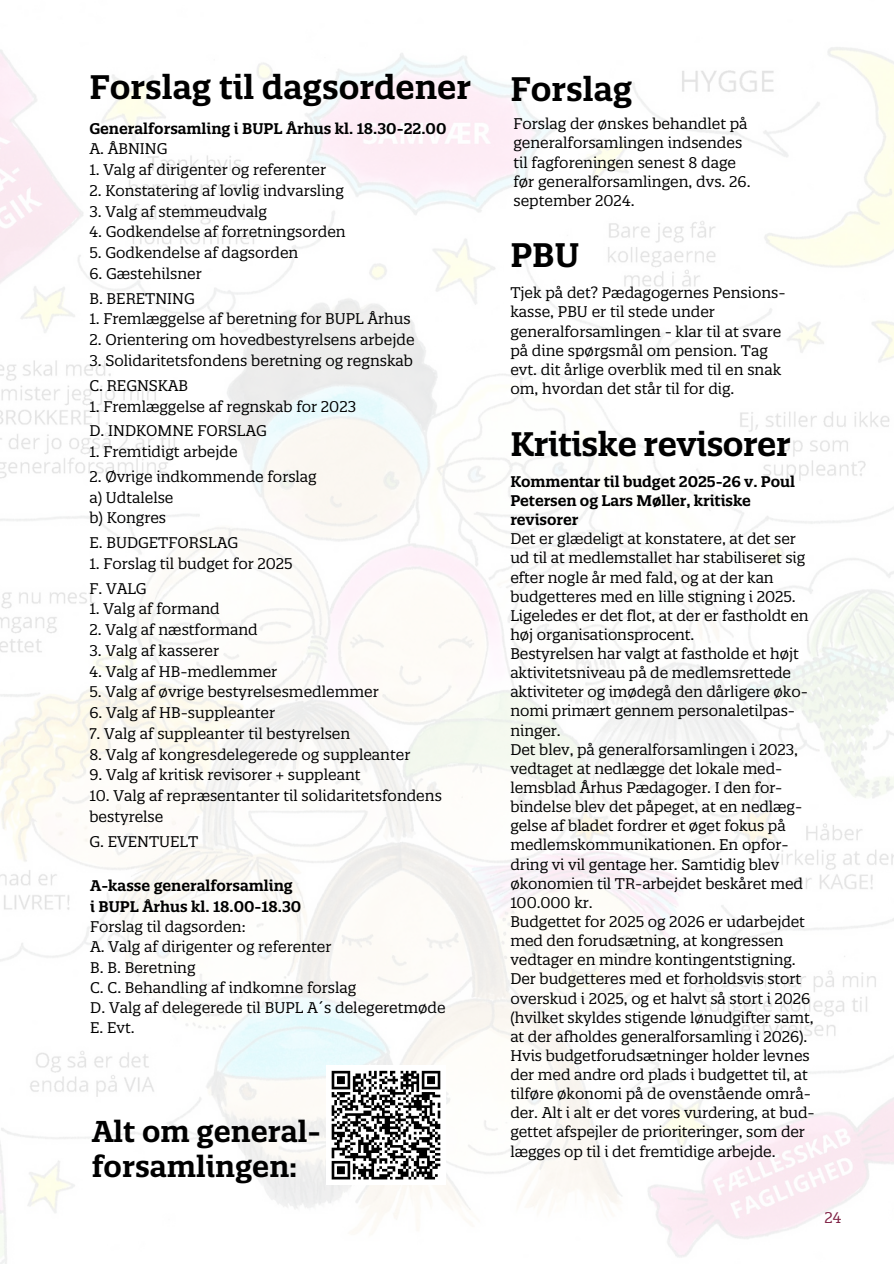
<style>
.page{position:relative;width:894px;height:1264px;background:#fff}
.page>*{position:absolute;margin:0;border:0;box-sizing:border-box;transform-origin:0 0}
.t1{font:600 33px "Quatro Slab";color:#000}
.t2{font:600 29.25px/34.8px "Quatro Slab";color:#000}
.t3{font:15px/19.2px "Quatro Slab";color:#000}
.t4{font:600 15px/19.2px "Quatro Slab";color:#000}
.t5{font:15px "Quatro Slab";color:#802346}
</style>
<div class="page">
<img style="left:0;top:47px;width:893px;height:1216px">
<div style="left:326px;top:1065px;width:119px;height:119px;background:#fff"></div>
<svg style="left:331px;top:1070px;width:110px;height:110px"></svg>
<p class="t1" style="left:89px;top:66px;width:383px">Forslag til dagsordener</p>
<p class="t4" style="left:89px;top:118px;width:358px">Generalforsamling i BUPL Århus kl. 18.30-22.00</p>
<p class="t3" style="left:89px;top:139px;width:80px">A. ÅBNING</p>
<p class="t3" style="left:89px;top:160px;width:238px">1. Valg af dirigenter og referenter</p>
<p class="t3" style="left:89px;top:181px;width:256px">2. Konstatering af lovlig indvarsling</p>
<p class="t3" style="left:89px;top:201px;width:179px">3. Valg af stemmeudvalg</p>
<p class="t3" style="left:89px;top:222px;width:258px">4. Godkendelse af forretningsorden</p>
<p class="t3" style="left:89px;top:243px;width:210px">5. Godkendelse af dagsorden</p>
<p class="t3" style="left:89px;top:264px;width:114px">6. Gæstehilsner</p>
<p class="t3" style="left:89px;top:288px;width:107px">B. BERETNING</p>
<p class="t3" style="left:89px;top:309px;width:323px">1. Fremlæggelse af beretning for BUPL Århus</p>
<p class="t3" style="left:89px;top:330px;width:326px">2. Orientering om hovedbestyrelsens arbejde</p>
<p class="t3" style="left:89px;top:351px;width:325px">3. Solidaritetsfondens beretning og regnskab</p>
<p class="t3" style="left:89px;top:375px;width:100px">C. REGNSKAB</p>
<p class="t3" style="left:89px;top:396px;width:268px">1. Fremlæggelse af regnskab for 2023</p>
<p class="t3" style="left:89px;top:421px;width:179px">D. INDKOMNE FORSLAG</p>
<p class="t3" style="left:89px;top:442px;width:150px">1. Fremtidigt arbejde</p>
<p class="t3" style="left:89px;top:466px;width:229px">2. Øvrige indkommende forslag</p>
<p class="t3" style="left:89px;top:487px;width:86px">a) Udtalelse</p>
<p class="t3" style="left:89px;top:508px;width:78px">b) Kongres</p>
<p class="t3" style="left:89px;top:533px;width:150px">E. BUDGETFORSLAG</p>
<p class="t3" style="left:89px;top:553px;width:205px">1. Forslag til budget for 2025</p>
<p class="t3" style="left:89px;top:578px;width:59px">F. VALG</p>
<p class="t3" style="left:89px;top:599px;width:132px">1. Valg af formand</p>
<p class="t3" style="left:89px;top:620px;width:170px">2. Valg af næstformand</p>
<p class="t3" style="left:89px;top:640px;width:131px">3. Valg af kasserer</p>
<p class="t3" style="left:89px;top:661px;width:189px">4. Valg af HB-medlemmer</p>
<p class="t3" style="left:89px;top:682px;width:291px">5. Valg af øvrige bestyrelsesmedlemmer</p>
<h4 class="t3" style="left:89px;top:703px;width:187px">6. Valg af HB-suppleanter</h4>
<p class="t3" style="left:89px;top:723px;width:262px">7. Valg af suppleanter til bestyrelsen</p>
<p class="t3" style="left:89px;top:744px;width:322px">8. Valg af kongresdelegerede og suppleanter</p>
<p class="t3" style="left:89px;top:765px;width:272px">9. Valg af kritisk revisorer + suppleant</p>
<p class="t3" style="left:89px;top:786px;width:354px">10. Valg af repræsentanter til solidaritetsfondens</p>
<p class="t3" style="left:89px;top:806px;width:75px">bestyrelse</p>
<p class="t3" style="left:89px;top:831px;width:110px">G. EVENTUELT</p>
<h1 class="t4" style="left:90px;top:876px;width:204px">A-kasse generalforsamling</h1>
<p class="t4" style="left:90px;top:896px;width:212px">i BUPL Århus kl. 18.00-18.30</p>
<p class="t3" style="left:90px;top:916px;width:157px">Forslag til dagsorden:</p>
<h2 class="t3" style="left:90px;top:937px;width:242px">A. Valg af dirigenter og referenter</h2>
<p class="t3" style="left:90px;top:957px;width:107px">B. B. Beretning</p>
<p class="t3" style="left:90px;top:977px;width:267px">C. C. Behandling af indkomne forslag</p>
<p class="t3" style="left:90px;top:997px;width:357px">D. Valg af delegerede til BUPL A´s delegeretmøde</p>
<p class="t3" style="left:90px;top:1018px;width:46px">E. Evt.</p>
<p class="t2" style="left:92px;top:1113px;width:230px">Alt om general&shy;forsamlingen:</p>
<p class="t1" style="left:510px;top:68px;width:123px">Forslag</p>
<p class="t3" style="left:513px;top:114px;width:238px">Forslag der ønskes behandlet på generalforsamlingen indsendes til fagforeningen senest 8 dage før generalforsamlingen, dvs. 26. september 2024.</p>
<p class="t1" style="left:510px;top:234px;width:70px">PBU</p>
<h3 class="t3" style="left:510px;top:283px;width:277px">Tjek på det? Pædagogernes Pensions&shy;kasse, PBU er til stede under</h3>
<p class="t3" style="left:510px;top:321px;width:272px">generalforsamlingen - klar til at svare på dine spørgsmål om pension. Tag evt. dit årlige overblik med til en snak om, hvordan det står til for dig.</p>
<h2 class="t1" style="left:510px;top:423px;width:282px">Kritiske revisorer</h2>
<p class="t4" style="left:510px;top:472px;width:286px">Kommentar til budget 2025-26 v. Poul<br>Petersen og Lars Møller, kritiske revisorer</p>
<h2 class="t3" style="left:510px;top:529px;width:300px">Det er glædeligt at konstatere, at det ser ud til at medlemstallet har stabiliseret sig efter nogle år med fald, og at der kan budgetteres med en lille stigning i 2025.<br>Ligeledes er det flot, at der er fastholdt en høj organisationsprocent.</h2>
<p class="t3" style="left:510px;top:644px;width:299px">Bestyrelsen har valgt at fastholde et højt aktivitetsniveau på de medlemsrettede aktiviteter og imødegå den dårligere øko&shy;nomi primært gennem personaletilpas&shy;ninger.</p>
<p class="t3" style="left:510px;top:739px;width:294px">Det blev, på generalforsamlingen i 2023, vedtaget at nedlægge det lokale med&shy;lemsblad Århus Pædagoger. I den for&shy;bindelse blev det påpeget, at en nedlæg&shy;gelse af bladet fordrer et øget fokus på medlemskommunikationen. En opfor&shy;dring vi vil gentage her. Samtidig blev økonomien til TR-arbejdet beskåret med 100.000 kr.</p>
<p class="t3" style="left:510px;top:911px;width:306px">Budgettet for 2025 og 2026 er udarbejdet med den forudsætning, at kongressen vedtager en mindre kontingentstigning.<br>Der budgetteres med et forholdsvis stort overskud i 2025, og et halvt så stort i 2026 (hvilket skyldes stigende lønudgifter samt, at der afholdes generalforsamling i 2026).<br>Hvis budgetforudsætninger holder levnes der med andre ord plads i budgettet til, at tilføre økonomi på de ovenstående områ&shy;der. Alt i alt er det vores vurdering, at bud&shy;gettet afspejler de prioriteringer, som der lægges op til i det fremtidige arbejde.</p>
<p class="t5" style="left:824px;top:1208px;width:19px">24</p>
</div>
